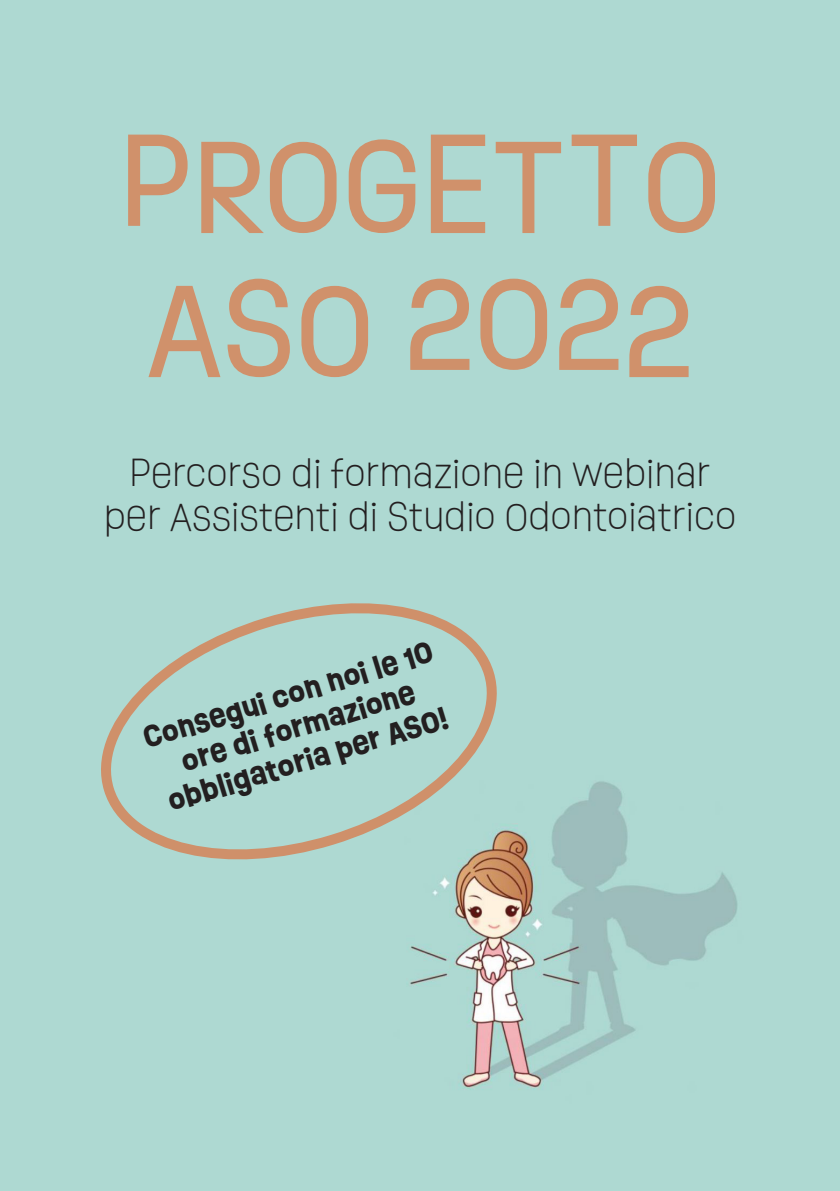
<style>
.page{position:relative;width:840px;height:1191px;background:#fff}
.page>*{position:absolute;margin:0;border:0;box-sizing:border-box;transform-origin:0 0}
.t1{font:120px "Ruddy";color:#d0916b}
.t2{font:300 36px "Ruddy";color:#231f20}
.t3{font:700 28px/33.6px "Ruddy";color:#231f20;text-align:center}
.s1{color:#cf906a}
</style>
<div class="page">
<div style="left:0;top:0;width:839px;height:1191px;background:#aed9d2"></div>
<img style="left:410px;top:781px;width:328px;height:309px">
<svg style="left:101px;top:603px;width:406px;height:269px"></svg>
<p class="t1" style="left:119px;top:96px;width:603px">PROGETTO</p>
<p class="t1" style="left:146px;top:240px;width:548px">ASO <span class="s1">2</span>022</p>
<p class="t2" style="left:129px;top:447px;width:582px">Percorso di formazione in webinar</p>
<p class="t2" style="left:104px;top:490px;width:633px">per Assistenti di Studio Odontoiatrico</p>
<p class="t3" style="left:139px;top:722px;width:302px;rotate:-17deg">Consegui con noi le 10 ore di formazione</p>
<p class="t3" style="left:163px;top:785px;width:293px;rotate:-17deg">obbligatoria per ASO!</p>
</div>
